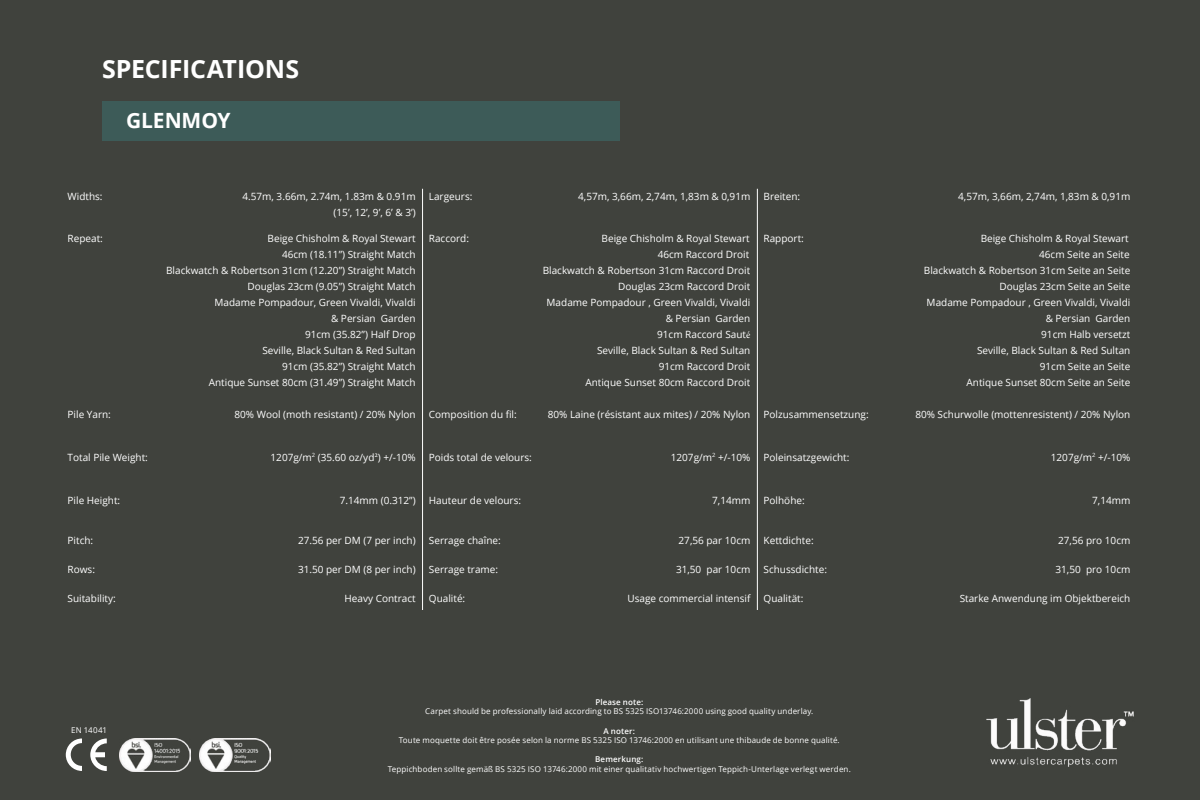
<style>
.page{position:relative;width:1200px;height:800px;background:#40423d}
.page>*{position:absolute;margin:0;border:0;box-sizing:border-box;transform-origin:0 0}
.t1{font:700 25px "Open Sans";letter-spacing:-.005em;color:#fff}
.t2{font:700 21px "Open Sans";letter-spacing:-.005em;color:#fff}
.t3{font:10px/16px "Open Sans";color:#fff;text-align:right}
.t4{font:8px "Open Sans";letter-spacing:.015em;color:#fff}
.t5{font:600 8px "Open Sans";letter-spacing:.015em;color:#fff}
.s1{font-family:"Minion Pro"}
</style>
<div class="page">
<div style="left:102px;top:101px;width:517px;height:40px;background:#3d5b58"></div>
<hr style="left:422px;top:189px;width:1px;height:421px;background:#fff">
<hr style="left:757px;top:189px;width:1px;height:421px;background:#fff">
<img style="left:987px;top:699px;width:147px;height:68px">
<svg style="left:66px;top:739px;width:16px;height:32px"></svg>
<svg style="left:90px;top:739px;width:17px;height:32px"></svg>
<img style="left:120px;top:738px;width:71px;height:33px">
<img style="left:199px;top:738px;width:71px;height:33px">
<h1 class="t1" style="left:102px;top:51px;width:199px">SPECIFICATIONS</h1>
<h2 class="t2" style="left:126px;top:106px;width:106px">GLENMOY</h2>
<p class="t3" style="left:68px;top:189px;width:37px">Widths:</p>
<p class="t3" style="left:242px;top:189px;width:175px">4.57m, 3.66m, 2.74m, 1.83m &amp; 0.91m (15’, 12’, 9’, 6’ &amp; 3’)</p>
<p class="t3" style="left:429px;top:189px;width:45px">Largeurs:</p>
<p class="t3" style="left:578px;top:189px;width:174px">4,57m, 3,66m, 2,74m, 1,83m &amp; 0,91m</p>
<p class="t3" style="left:764px;top:189px;width:38px">Breiten:</p>
<p class="t3" style="left:958px;top:189px;width:174px">4,57m, 3,66m, 2,74m, 1,83m &amp; 0,91m</p>
<p class="t3" style="left:68px;top:230px;width:37px">Repeat:</p>
<p class="t3" style="left:166px;top:230px;width:251px">Beige Chisholm &amp; Royal Stewart<br>46cm (18.11”) Straight Match<br>Blackwatch &amp; Robertson 31cm (12.20”) Straight Match Douglas 23cm (9.05”) Straight Match<br>Madame Pompadour, Green Vivaldi, Vivaldi<br>&amp; Persian Garden<br>91cm (35.82”) Half Drop<br>Seville, Black Sultan &amp; Red Sultan<br>91cm (35.82”) Straight Match<br>Antique Sunset 80cm (31.49”) Straight Match</p>
<p class="t3" style="left:429px;top:230px;width:42px">Raccord:</p>
<p class="t3" style="left:543px;top:230px;width:209px">Beige Chisholm &amp; Royal Stewart<br>46cm Raccord Droit<br>Blackwatch &amp; Robertson 31cm Raccord Droit<br>Douglas 23cm Raccord Droit<br>Madame Pompadour , Green Vivaldi, Vivaldi &amp; Persian Garden<br>91cm Raccord Saut<span class="s1">é<br></span>Seville, Black Sultan &amp; Red Sultan<br>91cm Raccord Droit<br>Antique Sunset 80cm Raccord Droit</p>
<p class="t3" style="left:764px;top:230px;width:42px">Rapport:</p>
<p class="t3" style="left:924px;top:230px;width:208px">Beige Chisholm &amp; Royal Stewart<br>46cm Seite an Seite<br>Blackwatch &amp; Robertson 31cm Seite an Seite<br>Douglas 23cm Seite an Seite<br>Madame Pompadour , Green Vivaldi, Vivaldi &amp; Persian Garden<br>91cm Halb versetzt<br>Seville, Black Sultan &amp; Red Sultan<br>91cm Seite an Seite<br>Antique Sunset 80cm Seite an Seite</p>
<p class="t3" style="left:68px;top:406px;width:45px">Pile Yarn:</p>
<p class="t3" style="left:235px;top:406px;width:183px">80% Wool (moth resistant) / 20% Nylon</p>
<p class="t3" style="left:429px;top:406px;width:89px">Composition du fil:</p>
<p class="t3" style="left:548px;top:406px;width:204px">80% Laine (résistant aux mites) / 20% Nylon</p>
<p class="t3" style="left:764px;top:406px;width:107px">Polzusammensetzung:</p>
<p class="t3" style="left:915px;top:406px;width:217px">80% Schurwolle (mottenresistent) / 20% Nylon</p>
<p class="t3" style="left:68px;top:449px;width:82px">Total Pile Weight:</p>
<p class="t3" style="left:271px;top:449px;width:147px">1207g/m<sup>2</sup> (35.60 oz/yd<span class="s1">2</span>) +/-10%</p>
<p class="t3" style="left:429px;top:449px;width:105px">Poids total de velours:</p>
<p class="t3" style="left:671px;top:449px;width:81px">1207g/m<sup>2</sup> +/-10%</p>
<p class="t3" style="left:764px;top:449px;width:87px">Poleinsatzgewicht:</p>
<p class="t3" style="left:1051px;top:449px;width:81px">1207g/m<sup>2</sup> +/-10%</p>
<p class="t3" style="left:68px;top:492px;width:54px">Pile Height:</p>
<p class="t3" style="left:340px;top:492px;width:77px">7.14mm (0.312”)</p>
<p class="t3" style="left:429px;top:492px;width:94px">Hauteur de velours:</p>
<p class="t3" style="left:712px;top:492px;width:40px">7,14mm</p>
<p class="t3" style="left:764px;top:492px;width:43px">Polhöhe:</p>
<p class="t3" style="left:1092px;top:492px;width:40px">7,14mm</p>
<p class="t3" style="left:68px;top:532px;width:27px">Pitch:</p>
<p class="t3" style="left:298px;top:532px;width:119px">27.56 per DM (7 per inch)</p>
<p class="t3" style="left:429px;top:532px;width:73px">Serrage chaîne:</p>
<p class="t3" style="left:679px;top:532px;width:73px">27,56 par 10cm</p>
<p class="t3" style="left:764px;top:532px;width:52px">Kettdichte:</p>
<p class="t3" style="left:1058px;top:532px;width:74px">27,56 pro 10cm</p>
<p class="t3" style="left:68px;top:561px;width:29px">Rows:</p>
<p class="t3" style="left:298px;top:561px;width:119px">31.50 per DM (8 per inch)</p>
<p class="t3" style="left:429px;top:561px;width:71px">Serrage trame:</p>
<p class="t3" style="left:676px;top:561px;width:76px">31,50 par 10cm</p>
<p class="t3" style="left:764px;top:561px;width:65px">Schussdichte:</p>
<p class="t3" style="left:1056px;top:561px;width:76px">31,50 pro 10cm</p>
<p class="t3" style="left:68px;top:590px;width:50px">Suitability:</p>
<p class="t3" style="left:345px;top:590px;width:73px">Heavy Contract</p>
<p class="t3" style="left:429px;top:590px;width:38px">Qualité:</p>
<p class="t3" style="left:627px;top:590px;width:125px">Usage commercial intensif</p>
<p class="t3" style="left:764px;top:590px;width:41px">Qualität:</p>
<p class="t3" style="left:960px;top:590px;width:172px">Starke Anwendung im Objektbereich</p>
<p class="t4" style="left:71px;top:725px;width:37px">EN 14041</p>
<p class="t5" style="left:595px;top:696px;width:49px">Please note:</p>
<p class="t4" style="left:425px;top:706px;width:390px">Carpet should be professionally laid according to BS 5325 ISO13746:2000 using good quality underlay.</p>
<p class="t5" style="left:604px;top:725px;width:33px">A noter:</p>
<p class="t4" style="left:399px;top:735px;width:442px">Toute moquette doit être posée selon la norme BS 5325 ISO 13746:2000 en utilisant une thibaude de bonne qualité.</p>
<p class="t5" style="left:595px;top:754px;width:50px">Bemerkung:</p>
<p class="t4" style="left:388px;top:764px;width:464px">Teppichboden sollte gemäß BS 5325 ISO 13746:2000 mit einer qualitativ hochwertigen Teppich-Unterlage verlegt werden.</p>
</div>
